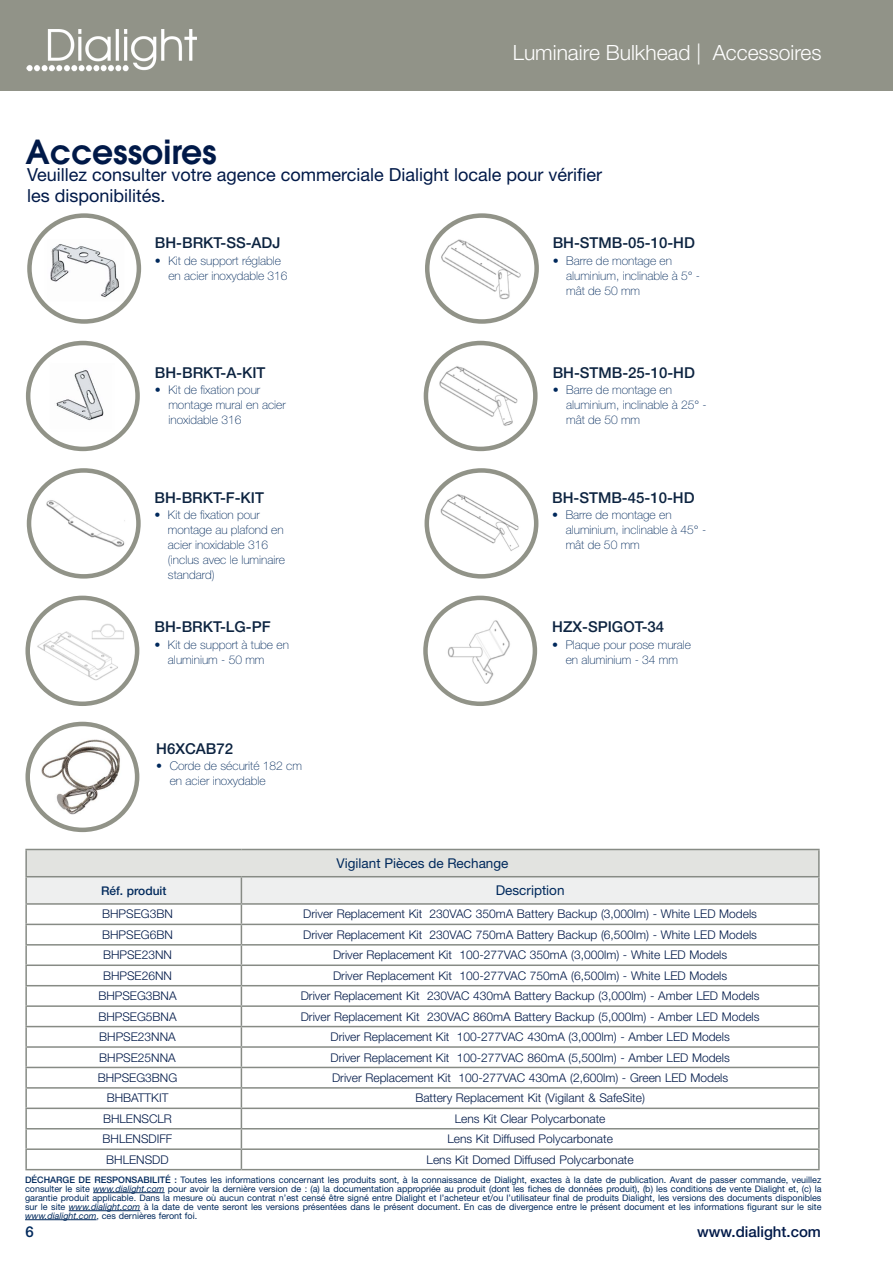
<style>
.page{position:relative;width:893px;height:1263px;background:#fff}
.page>*{position:absolute;margin:0;border:0;box-sizing:border-box;transform-origin:0 0}
.Page_Title{font:600 33px "ITC Avant Garde Std";color:#001948}
.t1{font:300 21px "Helvetica Neue LT Std";color:#fff}
.t2{font:18px/21.6px "Helvetica Neue LT Std";color:#001948}
.Tech_Specs_Copy_Bullets{font:500 15px "Helvetica Neue LT Std";color:#0c2340}
.t3{font:500 15px "Helvetica Neue LT Std";color:#001948}
.t4{font:500 15px "Helvetica Neue LT Std";color:#00295c}
.t5{font:13.5px "Helvetica Neue LT Std";color:#00295c}
.t6{font:300 12px "Helvetica Neue LT Std";color:#001948}
.t7{font:100 12px/15px "Helvetica Neue LT Std";color:#00295c}
.t8{font:500 12px "Helvetica Neue LT Std";color:#00295c}
.t9{font:9px/9px "Helvetica Neue LT Std";color:#00295c;text-align:justify}
.s1{font-weight:500}
.s2{font-style:italic}
</style>
<div class="page">
<div style="left:0;top:0;width:893px;height:91px;background:#919388"></div>
<img style="left:27px;top:30px;width:169px;height:42px">
<hr style="left:93px;top:1192px;width:72px;height:1px;background:#00295c">
<hr style="left:69px;top:1210px;width:71px;height:1px;background:#00295c">
<hr style="left:25px;top:1219px;width:72px;height:1px;background:#00295c">
<img style="left:32px;top:238px;width:109px;height:64px">
<div style="left:27px;top:213px;width:114px;height:111px;border:4px solid #919388;border-radius:50%"></div>
<img style="left:28px;top:362px;width:112px;height:71px">
<div style="left:26px;top:341px;width:114px;height:110px;border:4px solid #919388;border-radius:50%"></div>
<img style="left:33px;top:492px;width:98px;height:59px">
<div style="left:27px;top:468px;width:114px;height:111px;border:4px solid #919388;border-radius:50%"></div>
<img style="left:32px;top:623px;width:97px;height:57px">
<div style="left:25px;top:596px;width:114px;height:110px;border:4px solid #919388;border-radius:50%"></div>
<img style="left:432px;top:238px;width:89px;height:61px">
<div style="left:425px;top:213px;width:114px;height:111px;border:4px solid #919388;border-radius:50%"></div>
<img style="left:429px;top:363px;width:97px;height:66px">
<div style="left:424px;top:341px;width:114px;height:110px;border:4px solid #919388;border-radius:50%"></div>
<img style="left:436px;top:493px;width:88px;height:60px">
<div style="left:425px;top:468px;width:113px;height:111px;border:4px solid #919388;border-radius:50%"></div>
<img style="left:447px;top:620px;width:63px;height:64px">
<div style="left:423px;top:596px;width:114px;height:110px;border:4px solid #919388;border-radius:50%"></div>
<img style="left:41px;top:739px;width:80px;height:76px">
<div style="left:25px;top:722px;width:114px;height:110px;border:4px solid #919388;border-radius:50%"></div>
<div style="left:26px;top:849px;width:793px;height:28px;background:#e2e3e0"></div>
<hr style="left:25px;top:849px;width:216px;height:1px;background:#878b85">
<hr style="left:25px;top:850px;width:2px;height:26px;background:#878b85">
<hr style="left:241px;top:849px;width:579px;height:1px;background:#878b85">
<hr style="left:818px;top:850px;width:2px;height:26px;background:#878b85">
<hr style="left:25px;top:876px;width:216px;height:1px;background:#878b85">
<hr style="left:241px;top:876px;width:579px;height:1px;background:#878b85">
<svg style="left:25px;top:877px;width:795px;height:292px"></svg>
<hr style="left:25px;top:985px;width:216px;height:1px;background:#878b85">
<hr style="left:25px;top:1005px;width:216px;height:2px;background:#878b85">
<hr style="left:25px;top:1026px;width:216px;height:1px;background:#878b85">
<hr style="left:25px;top:1046px;width:216px;height:2px;background:#878b85">
<hr style="left:25px;top:1067px;width:216px;height:1px;background:#878b85">
<hr style="left:25px;top:1169px;width:216px;height:1px;background:#878b85">
<hr style="left:241px;top:985px;width:579px;height:1px;background:#878b85">
<hr style="left:241px;top:1005px;width:579px;height:2px;background:#878b85">
<hr style="left:241px;top:1026px;width:579px;height:1px;background:#878b85">
<hr style="left:241px;top:1046px;width:579px;height:2px;background:#878b85">
<hr style="left:241px;top:1067px;width:579px;height:1px;background:#878b85">
<hr style="left:241px;top:1169px;width:579px;height:1px;background:#878b85">
<p class="Page_Title" style="left:25px;top:131px;width:193px">Accessoires</p>
<p class="t1" style="left:513px;top:39px;width:310px">Luminaire Bulkhead | Accessoires</p>
<p class="t2" style="left:27px;top:163px;width:577px">Veuillez consulter votre agence commerciale Dialight locale pour vérifier les disponibilités.</p>
<p class="Tech_Specs_Copy_Bullets" style="left:155px;top:234px;width:127px">BH-BRKT-SS-ADJ</p>
<p class="t7" style="left:168px;top:253px;width:121px;text-indent:-14px">• Kit de support réglable en acier inoxydable 316</p>
<p class="Tech_Specs_Copy_Bullets" style="left:155px;top:363px;width:112px">BH-BRKT-A-KIT</p>
<p class="t7" style="left:168px;top:382px;width:119px;text-indent:-14px">• Kit de fixation pour montage mural en acier inoxidable 316</p>
<p class="Tech_Specs_Copy_Bullets" style="left:154px;top:489px;width:111px">BH-BRKT-F-KIT</p>
<p class="t7" style="left:168px;top:508px;width:119px;text-indent:-14px">• Kit de fixation pour montage au plafond en acier inoxidable 316 (inclus avec le luminaire standard)</p>
<p class="Tech_Specs_Copy_Bullets" style="left:154px;top:618px;width:118px">BH-BRKT-LG-PF</p>
<p class="t7" style="left:168px;top:637px;width:122px;text-indent:-14px">• Kit de support à tube en aluminium - 50 mm</p>
<p class="Tech_Specs_Copy_Bullets" style="left:156px;top:740px;width:78px">H6XCAB72</p>
<p class="t7" style="left:170px;top:759px;width:134px;text-indent:-14px">• Corde de sécurité 182 cm en acier inoxydable</p>
<p class="t5" style="left:337px;top:855px;width:173px">Vigilant Pièces de Rechange</p>
<p class="Tech_Specs_Copy_Bullets" style="left:553px;top:234px;width:144px">BH-STMB-05-10-HD</p>
<p class="t7" style="left:566px;top:253px;width:135px;text-indent:-14px">• Barre de montage en aluminium, inclinable à 5° - mât de 50 mm</p>
<p class="Tech_Specs_Copy_Bullets" style="left:553px;top:363px;width:144px">BH-STMB-25-10-HD</p>
<p class="t7" style="left:566px;top:382px;width:142px;text-indent:-14px">• Barre de montage en aluminium, inclinable à 25° - mât de 50 mm</p>
<p class="Tech_Specs_Copy_Bullets" style="left:552px;top:489px;width:144px">BH-STMB-45-10-HD</p>
<p class="t7" style="left:566px;top:508px;width:142px;text-indent:-14px">• Barre de montage en aluminium, inclinable à 45° - mât de 50 mm</p>
<p class="Tech_Specs_Copy_Bullets" style="left:552px;top:618px;width:113px">HZX-SPIGOT-34</p>
<p class="t7" style="left:552px;top:637px;width:140px;text-align:center">• Plaque pour pose murale en aluminium - 34 mm</p>
<p class="t8" style="left:101px;top:883px;width:67px">Réf. produit</p>
<p class="t5" style="left:496px;top:882px;width:70px">Description</p>
<p class="t6" style="left:102px;top:907px;width:72px">BHPSEG3BN</p>
<p class="t6" style="left:303px;top:907px;width:455px">Driver Replacement Kit 230VAC 350mA Battery Backup (3,000lm) - White LED Models</p>
<p class="t6" style="left:102px;top:927px;width:72px">BHPSEG6BN</p>
<p class="t6" style="left:303px;top:927px;width:455px">Driver Replacement Kit 230VAC 750mA Battery Backup (6,500lm) - White LED Models</p>
<p class="t6" style="left:103px;top:948px;width:70px">BHPSE23NN</p>
<p class="t6" style="left:333px;top:948px;width:396px">Driver Replacement Kit 100-277VAC 350mA (3,000lm) - White LED Models</p>
<p class="t6" style="left:103px;top:968px;width:70px">BHPSE26NN</p>
<p class="t6" style="left:333px;top:968px;width:396px">Driver Replacement Kit 100-277VAC 750mA (6,500lm) - White LED Models</p>
<p class="t6" style="left:98px;top:988px;width:80px">BHPSEG3BNA</p>
<p class="t6" style="left:301px;top:988px;width:460px">Driver Replacement Kit 230VAC 430mA Battery Backup (3,000lm) - Amber LED Models</p>
<p class="t6" style="left:98px;top:1009px;width:80px">BHPSEG5BNA</p>
<p class="t6" style="left:301px;top:1009px;width:460px">Driver Replacement Kit 230VAC 860mA Battery Backup (5,000lm) - Amber LED Models</p>
<p class="t6" style="left:99px;top:1029px;width:78px">BHPSE23NNA</p>
<p class="t6" style="left:330px;top:1029px;width:401px">Driver Replacement Kit 100-277VAC 430mA (3,000lm) - Amber LED Models</p>
<p class="t6" style="left:99px;top:1050px;width:78px">BHPSE25NNA</p>
<p class="t6" style="left:330px;top:1050px;width:401px">Driver Replacement Kit 100-277VAC 860mA (5,500lm) - Amber LED Models</p>
<p class="t6" style="left:98px;top:1070px;width:81px">BHPSEG3BNG</p>
<p class="t6" style="left:332px;top:1070px;width:398px">Driver Replacement Kit 100-277VAC 430mA (2,600lm) - Green LED Models</p>
<p class="t6" style="left:107px;top:1091px;width:63px">BHBATTKIT</p>
<p class="t6" style="left:415px;top:1091px;width:231px">Battery Replacement Kit (Vigilant &amp; SafeSite)</p>
<p class="t6" style="left:103px;top:1111px;width:70px">BHLENSCLR</p>
<p class="t6" style="left:455px;top:1111px;width:152px">Lens Kit Clear Polycarbonate</p>
<p class="t6" style="left:103px;top:1132px;width:71px">BHLENSDIFF</p>
<p class="t6" style="left:447px;top:1132px;width:167px">Lens Kit Diffused Polycarbonate</p>
<p class="t6" style="left:106px;top:1152px;width:64px">BHLENSDD</p>
<p class="t6" style="left:427px;top:1152px;width:209px">Lens Kit Domed Diffused Polycarbonate</p>
<p class="t9" style="left:25px;top:1175px;width:798px"><span class="s1">DÉCHARGE DE RESPONSABILITÉ :</span> Toutes les informations concernant les produits sont, à la connaissance de Dialight, exactes à la date de publication. Avant de passer commande, veuillez consulter le site <span class="s2">www.dialight.com</span> pour avoir la dernière version de : (a) la documentation appropriée au produit (dont les fiches de données produit), (b) les conditions de vente Dialight et, (c) la garantie produit applicable. Dans la mesure où aucun contrat n’est censé être signé entre Dialight et l’acheteur et/ou l’utilisateur final de produits Dialight, les versions des documents disponibles sur le site <span class="s2">www.dialight.com</span> à la date de vente seront les versions présentées dans le présent document. En cas de divergence entre le présent document et les informations figurant sur le site <span class="s2">www.dialight.com</span>, ces dernières feront foi.</p>
<p class="t4" style="left:26px;top:1223px;width:10px">6</p>
<p class="t3" style="left:697px;top:1223px;width:125px">www.dialight.com</p>
</div>
